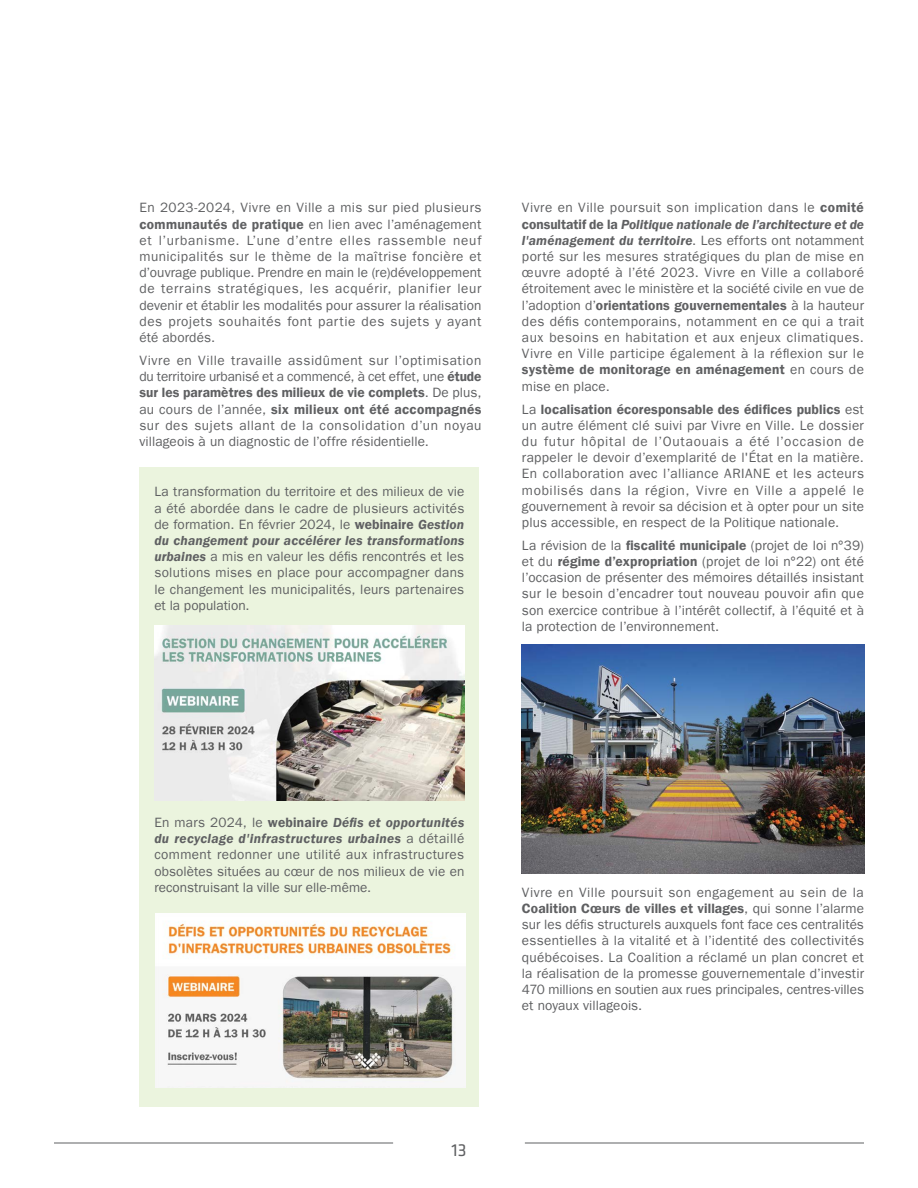
<style>
.page{position:relative;width:918px;height:1188px;background:#fff}
.page>*{position:absolute;margin:0;border:0;box-sizing:border-box;transform-origin:0 0}
.t1{font:18px "Klavika Basic";color:#5f6062}
.t2{font:13.5px/16.2px "Franklin Gothic LT Pro";letter-spacing:.01em;color:#5f6062;text-align:justify}
.t3{font:13.5px/16.2px "Franklin Gothic LT Pro Dm";letter-spacing:.01em;color:#5f6062}
.t4{font:13.5px/16.2px "Franklin Gothic LT Pro Dm It";letter-spacing:.01em;color:#5f6062}
.t5{font:13.5px/16.2px "Franklin Gothic LT Pro";letter-spacing:.035em;color:#5f6062}
.s1{font-family:"Franklin Gothic LT Pro Dm"}
.s2{font-family:"Franklin Gothic LT Pro"}
.s3{font-family:"Franklin Gothic LT Pro Dm It"}
</style>
<div class="page">
<hr style="left:54px;top:1143px;width:339px;height:1px;background:#5f6062">
<hr style="left:525px;top:1143px;width:339px;height:1px;background:#5f6062">
<img style="left:522px;top:645px;width:342px;height:228px">
<div style="left:139px;top:468px;width:340px;height:639px;background:#ebf4de"></div>
<img style="left:156px;top:914px;width:309px;height:173px">
<img style="left:154px;top:626px;width:310px;height:174px">
<p class="t2" style="left:139px;top:200px;width:344px">En 2023-2024, Vivre en Ville a mis sur pied plusieurs <span class="s1">communautés de pratique</span> en lien avec l’aménagement et l’urbanisme. L’une d’entre elles rassemble neuf municipalités sur le thème de la maîtrise foncière et d’ouvrage publique. Prendre en main le (re)développement de terrains stratégiques, les acquérir, planifier leur devenir et établir les modalités pour assurer la réalisation des projets souhaités font partie des sujets y ayant été abordés.</p>
<p class="t5" style="left:139px;top:352px;width:344px">Vivre en Ville travaille assidûment sur l’optimisation du territoire urbanisé et a commencé, à cet effet, une <span class="s1">étude</span></p>
<p class="t3" style="left:139px;top:385px;width:344px">sur les paramètres des milieux de vie complets<span class="s2">. De plus, au cours de l’année,</span> six milieux ont été accompagnés</p>
<p class="t2" style="left:139px;top:417px;width:343px">sur des sujets allant de la consolidation d’un noyau villageois à un diagnostic de l’offre résidentielle.</p>
<p class="t2" style="left:154px;top:484px;width:311px">La transformation du territoire et des milieux de vie a été abordée dans le cadre de plusieurs activités de formation. En février 2024, le <span class="s1">webinaire</span> <span class="s3">Gestion</span></p>
<p class="t4" style="left:154px;top:533px;width:311px">du changement pour accélérer les transformations</p>
<p class="t2" style="left:154px;top:549px;width:311px"><span class="s3">urbaines</span> a mis en valeur les défis rencontrés et les solutions mises en place pour accompagner dans le changement les municipalités, leurs partenaires et la population.</p>
<p class="t5" style="left:522px;top:200px;width:343px">Vivre en Ville poursuit son implication dans le <span class="s1">comité</span></p>
<p class="t4" style="left:522px;top:216px;width:344px"><span class="s1">consultatif de la</span> Politique nationale de l’architecture et de l'aménagement du territoire<span class="s2">. Les efforts ont notamment</span></p>
<p class="t2" style="left:522px;top:248px;width:344px">porté sur les mesures stratégiques du plan de mise en œuvre adopté à l’été 2023. Vivre en Ville a collaboré étroitement avec le ministère et la société civile en vue de</p>
<p class="t3" style="left:522px;top:297px;width:344px"><span class="s2">l’adoption d’</span>orientations gouvernementales <span class="s2">à la hauteur</span></p>
<p class="t2" style="left:522px;top:313px;width:344px">des défis contemporains, notamment en ce qui a trait aux besoins en habitation et aux enjeux climatiques.<br>Vivre en Ville participe également à la réflexion sur le</p>
<p class="t3" style="left:522px;top:362px;width:343px">système de monitorage en aménagement <span class="s2">en cours de</span></p>
<p class="t2" style="left:522px;top:378px;width:89px">mise en place.</p>
<p class="t3" style="left:522px;top:401px;width:344px"><span class="s2">La</span> localisation écoresponsable des édifices publics <span class="s2">est</span></p>
<p class="t2" style="left:522px;top:417px;width:344px">un autre élément clé suivi par Vivre en Ville. Le dossier du futur hôpital de l’Outaouais a été l’occasion de rappeler le devoir d’exemplarité de l'État en la matière.<br>En collaboration avec l’alliance ARIANE et les acteurs mobilisés dans la région, Vivre en Ville a appelé le gouvernement à revoir sa décision et à opter pour un site plus accessible, en respect de la Politique nationale.</p>
<p class="t2" style="left:522px;top:537px;width:344px">La révision de la <span class="s1">fiscalité municipale</span> (projet de loi n°39) et du <span class="s1">régime d’expropriation</span> (projet de loi n°22) ont été l’occasion de présenter des mémoires détaillés insistant sur le besoin d’encadrer tout nouveau pouvoir afin que son exercice contribue à l’intérêt collectif, à l’équité et à la protection de l’environnement.</p>
<p class="t4" style="left:154px;top:815px;width:311px"><span class="s2">En mars 2024, le</span> <span class="s1">webinaire</span> Défis et opportunités du recyclage d'infrastructures urbaines <span class="s2">a détaillé</span></p>
<p class="t2" style="left:154px;top:847px;width:311px">comment redonner une utilité aux infrastructures obsolètes situées au cœur de nos milieux de vie en reconstruisant la ville sur elle-même.</p>
<h1 class="t1" style="left:451px;top:1138px;width:17px">13</h1>
<p class="t5" style="left:522px;top:884px;width:343px">Vivre en Ville poursuit son engagement au sein de la</p>
<p class="t3" style="left:522px;top:900px;width:344px">Coalition Cœurs de villes et villages<span class="s2">, qui sonne l’alarme</span></p>
<p class="t2" style="left:522px;top:917px;width:344px">sur les défis structurels auxquels font face ces centralités essentielles à la vitalité et à l’identité des collectivités québécoises. La Coalition a réclamé un plan concret et la réalisation de la promesse gouvernementale d’investir 470 millions en soutien aux rues principales, centres-villes et noyaux villageois.</p>
</div>
